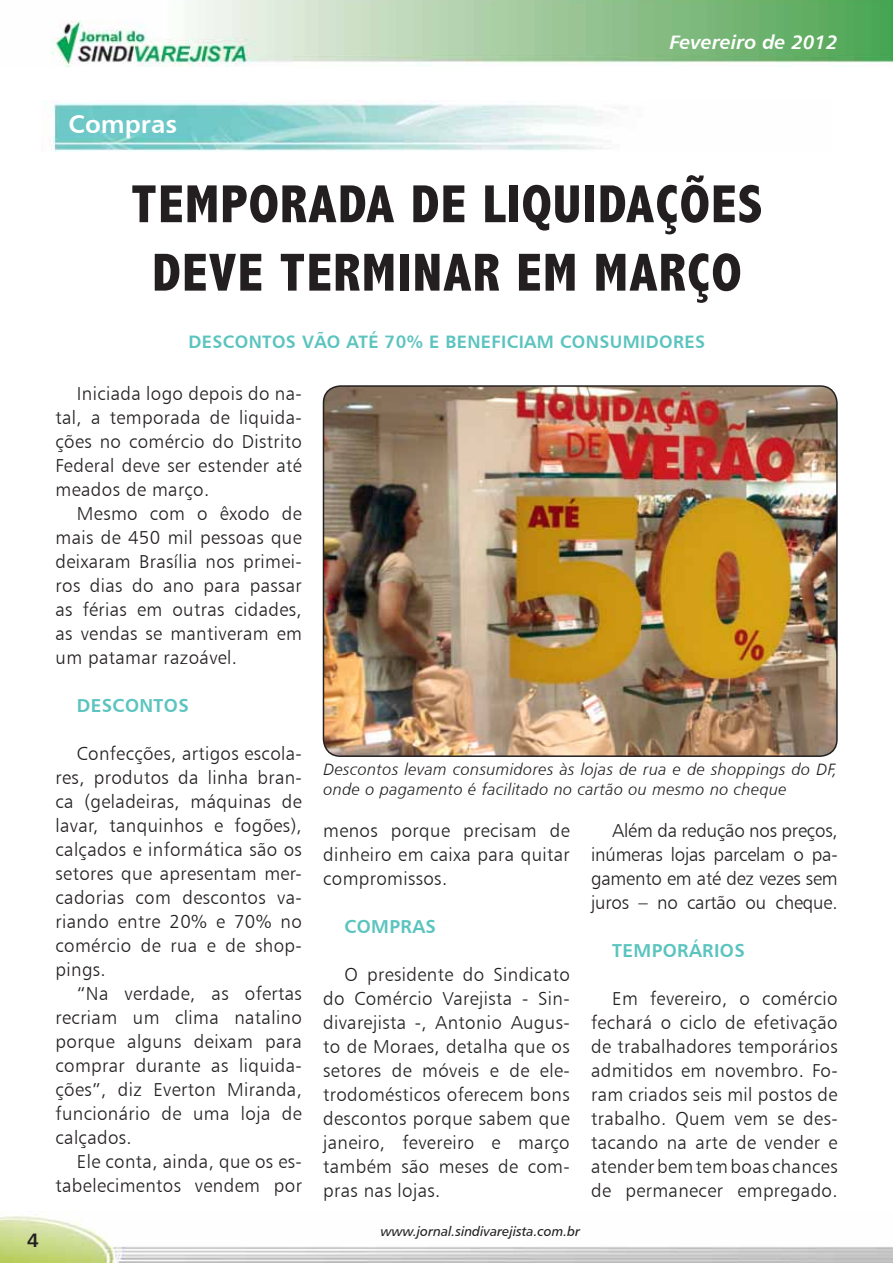
<style>
.page{position:relative;width:893px;height:1263px;background:#fff}
.page>*{position:absolute;margin:0;border:0;box-sizing:border-box;transform-origin:0 0}
.t1{font:800 condensed 54px "Abadi";color:#231f20}
.t2{font:25.5px "Humanist 777 BT Bold B";color:#fff}
.t3{font:19.5px "Humanist 777 BT Bold Italic B";color:#fff}
.t4{font:19.5px "Humanist 777 BT Bold B";color:#231f20}
.t5{font:18.75px/24px "Humanist 777 BT Light B";letter-spacing:.02em;color:#231f20;text-align:justify}
.t6{font:18.75px "Humanist 777 BT Bold B";letter-spacing:.02em;color:#5bc4bf}
.t7{font:18px "Humanist 777 BT Bold B";letter-spacing:.02em;color:#5bc4bf}
.t8{font:16.5px/19.8px "Humanist 777 BT Light Italic B";letter-spacing:.02em;color:#231f20}
.t9{font:13.5px "Humanist 777 BT Italic B";color:#231f20}
</style>
<div class="page">
<img style="left:51px;top:0;width:842px;height:66px">
<img style="left:0;top:1211px;width:893px;height:52px">
<img style="left:323px;top:386px;width:514px;height:370px">
<div style="left:323px;top:385px;width:515px;height:372px;border:2px solid #231f20;border-radius:17px"></div>
<img style="left:52px;top:103px;width:551px;height:48px">
<p class="t3" style="left:670px;top:30px;width:169px">Fevereiro de 2012</p>
<p class="t4" style="left:27px;top:1228px;width:13px">4</p>
<h2 class="t2" style="left:69px;top:108px;width:110px">Compras</h2>
<h1 class="t1" style="left:131px;top:173px;width:148px">TEMPORADA</h1>
<h1 class="t1" style="left:411px;top:173px;width:98px">DE LIQUIDAÇÕES</h1>
<h1 class="t1" style="left:152px;top:241px;width:156px">DEVETERMINAR</h1>
<h1 class="t1" style="left:516px;top:241px;width:108px">EM MARÇO</h1>
<p class="t7" style="left:188px;top:330px;width:518px">DESCONTOS VÃO ATÉ 70% E BENEFICIAM CONSUMIDORES</p>
<p class="t5" style="left:56px;top:381px;width:248px;text-indent:21px">Iniciada logo depois do na&shy;tal, a temporada de liquida&shy;ções no comércio do Distrito Federal deve ser estender até meados de março.</p>
<p class="t5" style="left:56px;top:501px;width:248px;text-indent:21px">Mesmo com o êxodo de mais de 450 mil pessoas que deixaram Brasília nos primei&shy;ros dias do ano para passar as férias em outras cidades, as vendas se mantiveram em um patamar razoável.</p>
<p class="t6" style="left:77px;top:693px;width:113px">DESCONTOS</p>
<p class="t5" style="left:56px;top:741px;width:248px;text-indent:21px">Confecções, artigos escola&shy;res, produtos da linha bran&shy;ca (geladeiras, máquinas de lavar, tanquinhos e fogões), calçados e informática são os setores que apresentam mer&shy;cadorias com descontos va&shy;riando entre 20% e 70% no comércio de rua e de shop&shy;pings.</p>
<p class="t5" style="left:56px;top:981px;width:248px;text-indent:21px">“Na verdade, as ofertas recriam um clima natalino porque alguns deixam para comprar durante as liquida&shy;ções”, diz Everton Miranda, funcionário de uma loja de calçados.</p>
<p class="t5" style="left:56px;top:1149px;width:248px;text-align:right">Ele conta, ainda, que os es&shy;tabelecimentos vendem por</p>
<p class="t8" style="left:323px;top:759px;width:516px">Descontos levam consumidores às lojas de rua e de shoppings do DF, onde o pagamento é facilitado no cartão ou mesmo no cheque</p>
<p class="t5" style="left:323px;top:818px;width:248px">menos porque precisam de dinheiro em caixa para quitar compromissos.</p>
<p class="t6" style="left:344px;top:915px;width:93px">COMPRAS</p>
<p class="t5" style="left:323px;top:962px;width:248px;text-indent:21px">O presidente do Sindicato do Comércio Varejista - Sin&shy;divarejista -, Antonio Augus&shy;to de Moraes, detalha que os setores de móveis e de ele&shy;trodomésticos oferecem bons descontos porque sabem que janeiro, fevereiro e março também são meses de com&shy;pras nas lojas.</p>
<p class="t5" style="left:591px;top:818px;width:248px;text-indent:21px">Além da redução nos preços, inúmeras lojas parcelam o pa&shy;gamento em até dez vezes sem juros – no cartão ou cheque.</p>
<p class="t6" style="left:612px;top:939px;width:134px">TEMPORÁRIOS</p>
<p class="t5" style="left:591px;top:986px;width:248px;text-indent:21px">Em fevereiro, o comércio fechará o ciclo de efetivação de trabalhadores temporários admitidos em novembro. Fo&shy;ram criados seis mil postos de trabalho. Quem vem se des&shy;tacando na arte de vender e atender bem tem boas chances de permanecer empregado.</p>
<p class="t9" style="left:381px;top:1223px;width:201px">www.jornal.sindivarejista.com.br</p>
</div>
